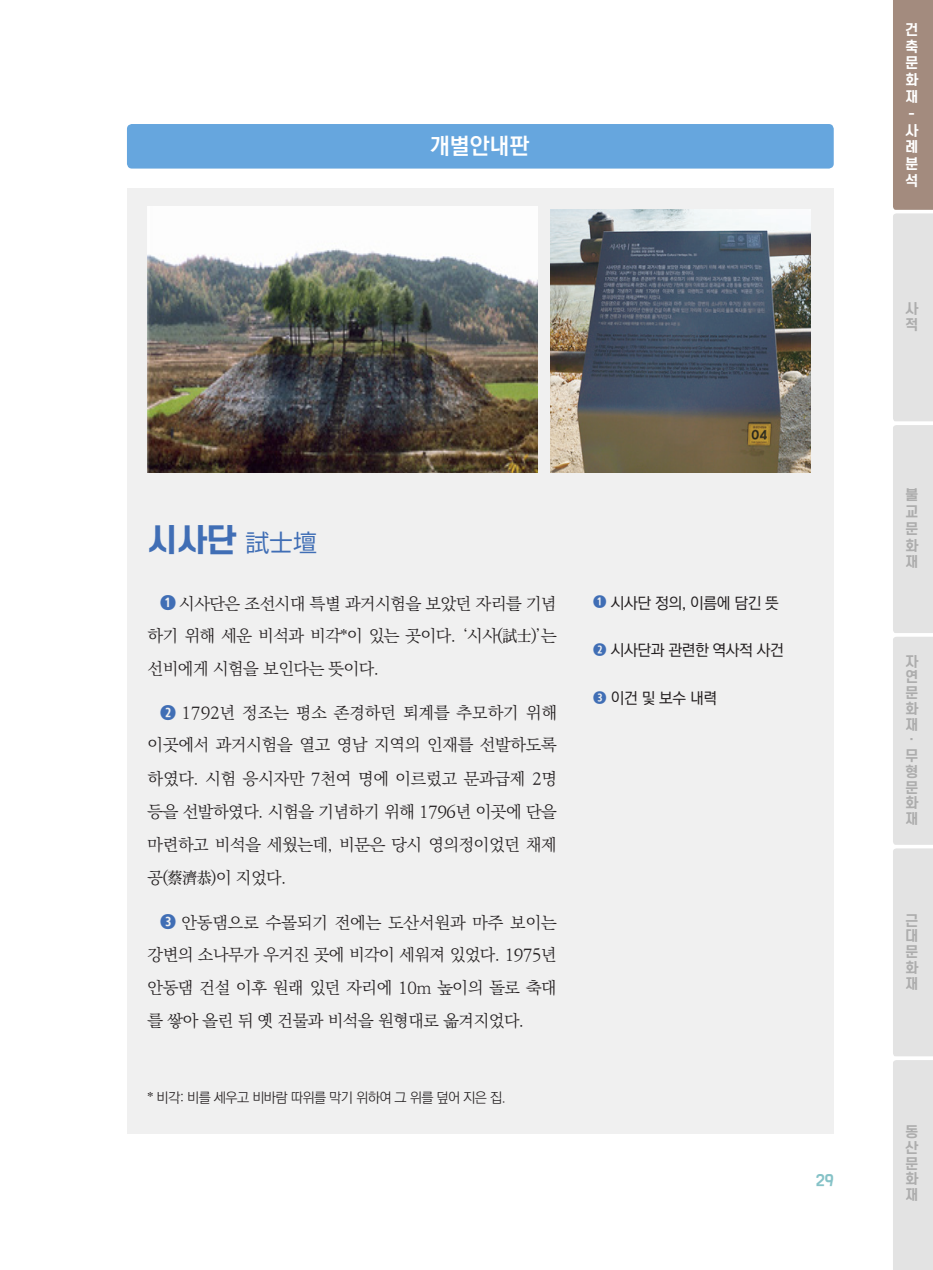
<style>
.page{position:relative;width:933px;height:1270px;background:#fff}
.page>*{position:absolute;margin:0;border:0;box-sizing:border-box;transform-origin:0 0}
.t1{font:800 31.5px "S Core Dream 7";color:#406eb5}
.t2{font:700 22.75px "Ko Pub Dotum";color:#fff}
.t3{font:300 16.62px/33.1px "Ko Pub Batang";letter-spacing:-.025em;color:#231f20;text-align:justify}
.t4{font:500 15.75px "Ko Pub Dotum";letter-spacing:-.025em;color:#231f20}
.t5{font:300 14px "Ko Pub Dotum";letter-spacing:-.04em;color:#231f20}
.t6{font:700 14px "S Core Dream 6";color:#adadad}
.t7{font:700 14px "S Core Dream 6";color:#fff}
.t8{font:14px "BM Do Hyeon OTF";color:#85c2c7}
.s1{font-family:"Noto Sans KR";font-weight:400;font-size:24.5px}
.s2{font-family:"S Core Dream 5";font-weight:500;color:#406eb5}
.s3{font-family:"Ko Pub Batang"}
.s4{font-family:"S Core Dream 5";font-size:14px;color:#406eb5}
</style>
<div class="page">
<div style="left:127px;top:188px;width:706px;height:945px;background:#f0f0f0"></div>
<div style="left:127px;top:124px;width:706px;height:45px;background:#66a6de;border-radius:5px"></div>
<img style="left:148px;top:207px;width:389px;height:266px">
<img style="left:550px;top:210px;width:260px;height:263px">
<svg style="left:893px;top:0;width:40px;height:1270px;background:#d8d4d2"></svg>
<p class="t2" style="left:430px;top:135px;width:101px">개별안내판</p>
<p class="t1" style="left:148px;top:518px;width:171px">시사단 <span class="s1">試士壇</span></p>
<p class="t3" style="left:148px;top:588px;width:411px;line-height:32.6px;text-indent:12px"><span class="s2">❶</span> 시사단은 조선시대 특별 과거시험을 보았던 자리를 기념 하기 위해 세운 비석과 비각*이 있는 곳이다. ‘시사(試士)’는 선비에게 시험을 보인다는 뜻이다.</p>
<p class="t3" style="left:148px;top:697px;width:411px;text-indent:12px"><span class="s2">❷</span> 1792년 정조는 평소 존경하던 퇴계를 추모하기 위해 이곳에서 과거시험을 열고 영남 지역의 인재를 선발하도록 하였다. 시험 응시자만 7천여 명에 이르렀고 문과급제 2명 등을 선발하였다. 시험을 기념하기 위해 1796년 이곳에 단을 마련하고 비석을 세웠는데, 비문은 당시 영의정이었던 채제 공(蔡濟恭)이 지었다.</p>
<p class="t3" style="left:148px;top:907px;width:411px;text-indent:12px"><span class="s2">❸</span> 안동댐으로 수몰되기 전에는 도산서원과 마주 보이는 강변의 소나무가 우거진 곳에 비각이 세워져 있었다. 1975년 안동댐 건설 이후 원래 있던 자리에 10m 높이의 돌로 축대 를 쌓아 올린 뒤 옛 건물과 비석을 원형대로 옮겨지었다.</p>
<p class="t5" style="left:148px;top:1090px;width:360px"><span class="s3">*</span> 비각: 비를 세우고 비바람 따위를 막기 위하여 그 위를 덮어 지은 집.</p>
<p class="t4" style="left:593px;top:595px;width:187px"><span class="s4">❶</span> 시사단 정의, 이름에 담긴 뜻</p>
<p class="t4" style="left:593px;top:643px;width:192px"><span class="s4">❷</span> 시사단과 관련한 역사적 사건</p>
<p class="t4" style="left:593px;top:691px;width:125px"><span class="s4">❸</span> 이건 및 보수 내력</p>
<p class="t8" style="left:816px;top:1173px;width:19px">29</p>
<p class="t7" style="left:905px;top:19px;width:15px">건</p>
<p class="t7" style="left:905px;top:36px;width:15px">축</p>
<p class="t7" style="left:905px;top:53px;width:15px">문</p>
<p class="t7" style="left:905px;top:70px;width:15px">화</p>
<p class="t7" style="left:905px;top:87px;width:15px">재</p>
<p class="t7" style="left:908px;top:103px;width:8px">-</p>
<p class="t7" style="left:905px;top:120px;width:15px">사</p>
<p class="t7" style="left:905px;top:137px;width:15px">례</p>
<p class="t7" style="left:905px;top:154px;width:15px">분</p>
<p class="t7" style="left:905px;top:171px;width:15px">석</p>
<p class="t6" style="left:905px;top:298px;width:15px">사</p>
<p class="t6" style="left:905px;top:315px;width:15px">적</p>
<p class="t6" style="left:905px;top:485px;width:15px">불</p>
<p class="t6" style="left:905px;top:501px;width:15px">교</p>
<p class="t6" style="left:905px;top:518px;width:15px">문</p>
<p class="t6" style="left:905px;top:535px;width:15px">화</p>
<p class="t6" style="left:905px;top:552px;width:15px">재</p>
<p class="t6" style="left:905px;top:651px;width:15px">자</p>
<p class="t6" style="left:905px;top:667px;width:15px">연</p>
<p class="t6" style="left:905px;top:683px;width:15px">문</p>
<p class="t6" style="left:905px;top:698px;width:15px">화</p>
<p class="t6" style="left:905px;top:714px;width:15px">재</p>
<p class="t6" style="left:909px;top:730px;width:7px">·</p>
<p class="t6" style="left:905px;top:746px;width:15px">무</p>
<p class="t6" style="left:905px;top:761px;width:15px">형</p>
<p class="t6" style="left:905px;top:777px;width:15px">문</p>
<p class="t6" style="left:905px;top:793px;width:15px">화</p>
<p class="t6" style="left:905px;top:809px;width:15px">재</p>
<p class="t6" style="left:905px;top:910px;width:15px">근</p>
<p class="t6" style="left:905px;top:926px;width:15px">대</p>
<p class="t6" style="left:905px;top:942px;width:15px">문</p>
<p class="t6" style="left:905px;top:957px;width:15px">화</p>
<p class="t6" style="left:905px;top:973px;width:15px">재</p>
<p class="t6" style="left:905px;top:1122px;width:15px">동</p>
<p class="t6" style="left:905px;top:1137px;width:15px">산</p>
<p class="t6" style="left:905px;top:1153px;width:15px">문</p>
<p class="t6" style="left:905px;top:1169px;width:15px">화</p>
<p class="t6" style="left:905px;top:1185px;width:15px">재</p>
</div>
